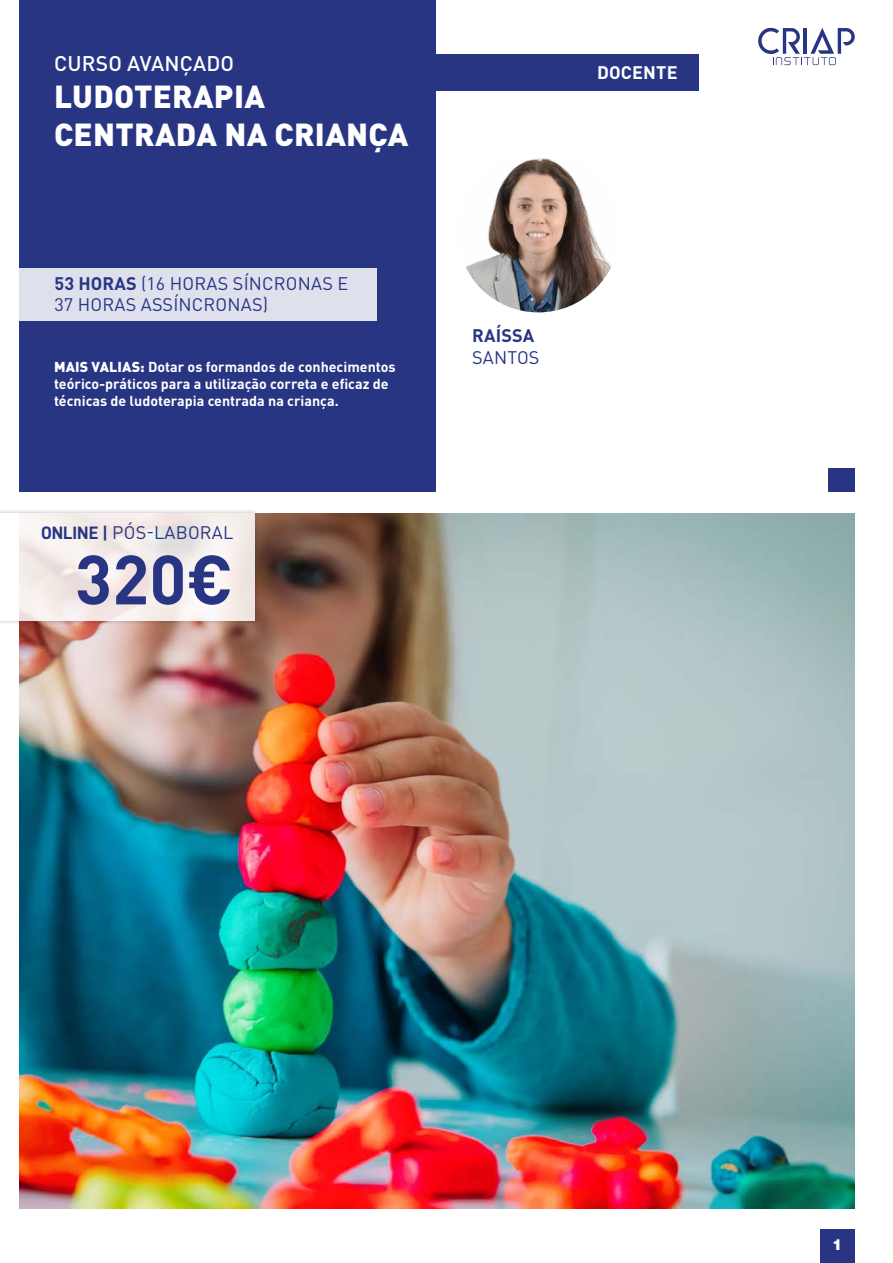
<style>
.page{position:relative;width:893px;height:1263px;background:#fff}
.page>*{position:absolute;margin:0;border:0;box-sizing:border-box;transform-origin:0 0}
.t1{font:700 68.55px "DIN Pro";color:#283583}
.t2{font:900 31.5px/37.8px "DIN Pro";letter-spacing:.01em;color:#fff}
.t3{font:500 21px "DIN Pro";letter-spacing:.01em;color:#fff}
.t4{font:18px/21.6px "DIN Pro";letter-spacing:.01em;color:#283583}
.t5{font:700 18px "DIN Pro";letter-spacing:.01em;color:#fff}
.t6{font:700 18px "DIN Pro";letter-spacing:.01em;color:#283583}
.t7{font:900 15px "Helvetica LT Std";color:#fff}
.t8{font:700 14.25px/17.1px "DIN Pro";color:#fff}
.s1{font-weight:700}
.s2{font-weight:900}
.s3{font-family:"D DIN Bold"}
</style>
<div class="page">
<div style="left:820px;top:1229px;width:35px;height:34px;background:#283583"></div>
<div style="left:424px;top:54px;width:275px;height:37px;background:#283583"></div>
<div style="left:19px;top:0;width:417px;height:492px;background:#283583"></div>
<img style="left:19px;top:513px;width:836px;height:696px">
<div style="left:0;top:268px;width:376px;height:52px;background:#dee0ec"></div>
<div style="left:0;top:509px;width:259px;height:116px;background:#000;opacity:.28"></div>
<svg style="left:0;top:513px;width:254px;height:108px;fill:#f6edea"></svg>
<img style="left:457px;top:150px;width:162px;height:162px;border-radius:81px">
<div style="left:829px;top:468px;width:26px;height:24px;background:#283583"></div>
<svg style="left:758px;top:28px;width:97px;height:37px"></svg>
<h3 class="t3" style="left:54px;top:49px;width:182px">CURSO AVANÇADO</h3>
<h2 class="t2" style="left:54px;top:77px;width:356px">LUDOTERAPIA<br>CENTRADA NA CRIANÇA</h2>
<p class="t4" style="left:55px;top:272px;width:295px"><span class="s1">53 HORAS</span> (16 HORAS SÍNCRONAS E<br>37 HORAS ASSÍNCRONAS)</p>
<p class="t8" style="left:54px;top:358px;width:343px"><span class="s2">MAIS VALIAS:</span> Dotar os formandos de conhecimentos teórico-práticos para a utilização correta e eficaz de técnicas de ludoterapia centrada na criança.</p>
<p class="t4" style="left:41px;top:521px;width:194px"><span class="s3">ONLINE |</span> PÓS-LABORAL</p>
<h1 class="t1" style="left:75px;top:533px;width:160px">320€</h1>
<p class="t5" style="left:597px;top:60px;width:82px">DOCENTE</p>
<p class="t6" style="left:472px;top:323px;width:64px">RAÍSSA</p>
<p class="t4" style="left:472px;top:346px;width:69px">SANTOS</p>
<p class="t7" style="left:832px;top:1235px;width:12px">1</p>
</div>
